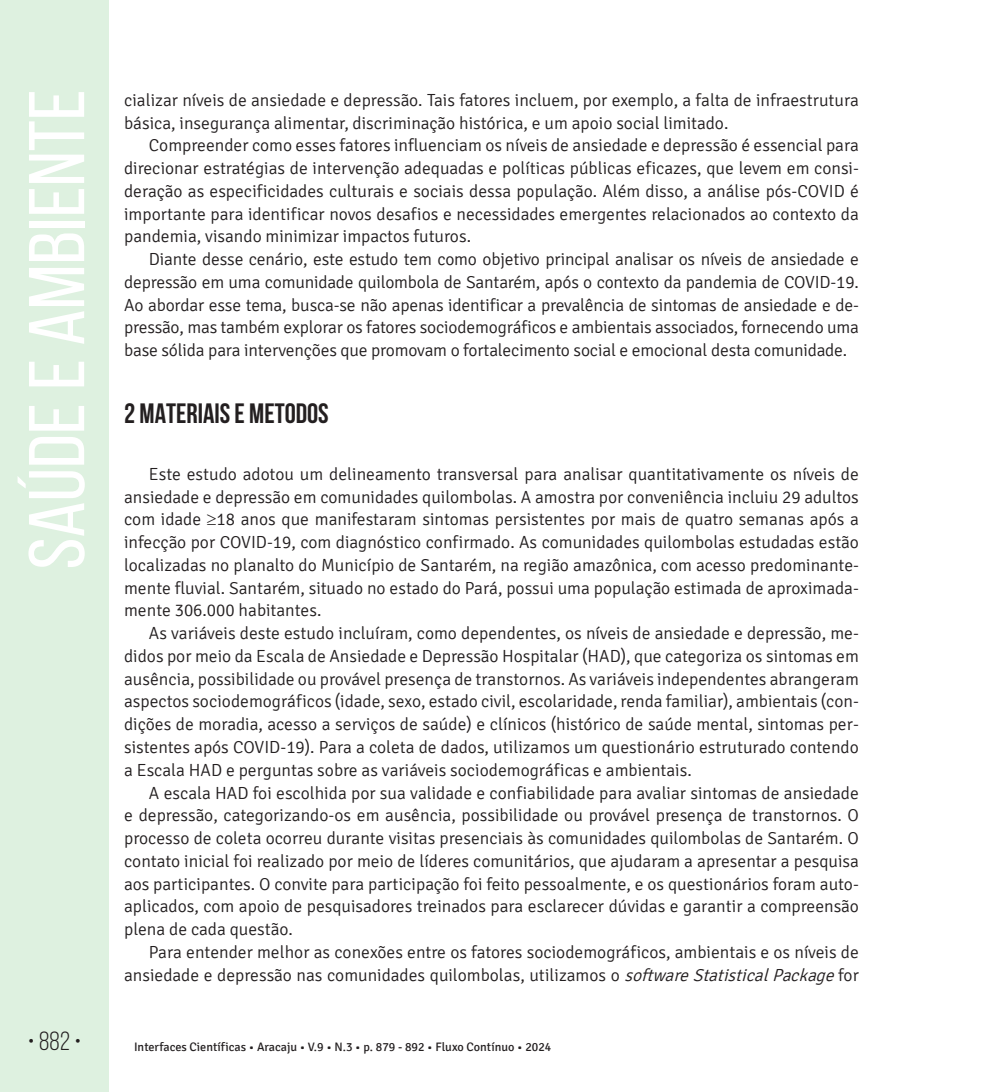
<style>
.page{position:relative;width:993px;height:1092px;background:#fff}
.page>*{position:absolute;margin:0;border:0;box-sizing:border-box;transform-origin:0 0}
.t1{font:78.75px "Bebas Neue";color:#fff;scale:1.09 1}
.Título_1{font:700 28px "Bebas Neue";color:#231f20}
.t2{font:26.25px "Bebas Neue";color:#231f20}
.TEXTO{font:300 17.5px/22.8px "Signika";color:#231f20;text-align:justify}
.t3{font:12.25px "Signika";color:#231f20}
.s1{font-style:italic}
</style>
<div class="page">
<div style="left:0;top:0;width:109px;height:1091px;background:#def1e0"></div>
<h1 class="t1" style="left:14px;top:569px;width:442px;rotate:-90deg">Saúde e Ambiente</h1>
<p class="TEXTO" style="left:124px;top:89px;width:736px">cializar níveis de ansiedade e depressão. Tais fatores incluem, por exemplo, a falta de infraestrutura básica, insegurança alimentar, discriminação histórica, e um apoio social limitado.</p>
<p class="TEXTO" style="left:124px;top:134px;width:736px;text-indent:25px">Compreender como esses fatores influenciam os níveis de ansiedade e depressão é essencial para direcionar estratégias de intervenção adequadas e políticas públicas eficazes, que levem em consi&shy;deração as especificidades culturais e sociais dessa população. Além disso, a análise pós-COVID é importante para identificar novos desafios e necessidades emergentes relacionados ao contexto da pandemia, visando minimizar impactos futuros.</p>
<p class="TEXTO" style="left:124px;top:248px;width:736px;text-indent:25px">Diante desse cenário, este estudo tem como objetivo principal analisar os níveis de ansiedade e depressão em uma comunidade quilombola de Santarém, após o contexto da pandemia de COVID-19.<br>Ao abordar esse tema, busca-se não apenas identificar a prevalência de sintomas de ansiedade e de&shy;pressão, mas também explorar os fatores sociodemográficos e ambientais associados, fornecendo uma base sólida para intervenções que promovam o fortalecimento social e emocional desta comunidade.</p>
<p class="Título_1" style="left:124px;top:398px;width:206px">2 MATERIAIS E METODOS</p>
<p class="TEXTO" style="left:124px;top:463px;width:736px;text-indent:25px">Este estudo adotou um delineamento transversal para analisar quantitativamente os níveis de ansiedade e depressão em comunidades quilombolas. A amostra por conveniência incluiu 29 adultos com idade ≥18 anos que manifestaram sintomas persistentes por mais de quatro semanas após a infecção por COVID-19, com diagnóstico confirmado. As comunidades quilombolas estudadas estão localizadas no planalto do Município de Santarém, na região amazônica, com acesso predominante&shy;mente fluvial. Santarém, situado no estado do Pará, possui uma população estimada de aproximada&shy;mente 306.000 habitantes.</p>
<p class="TEXTO" style="left:124px;top:622px;width:736px;text-indent:25px">As variáveis deste estudo incluíram, como dependentes, os níveis de ansiedade e depressão, me&shy;didos por meio da Escala de Ansiedade e Depressão Hospitalar (HAD), que categoriza os sintomas em ausência, possibilidade ou provável presença de transtornos. As variáveis independentes abrangeram aspectos sociodemográficos (idade, sexo, estado civil, escolaridade, renda familiar), ambientais (con&shy;dições de moradia, acesso a serviços de saúde) e clínicos (histórico de saúde mental, sintomas per&shy;sistentes após COVID-19). Para a coleta de dados, utilizamos um questionário estruturado contendo a Escala HAD e perguntas sobre as variáveis sociodemográficas e ambientais.</p>
<p class="TEXTO" style="left:124px;top:781px;width:736px;text-indent:25px">A escala HAD foi escolhida por sua validade e confiabilidade para avaliar sintomas de ansiedade e depressão, categorizando-os em ausência, possibilidade ou provável presença de transtornos. O processo de coleta ocorreu durante visitas presenciais às comunidades quilombolas de Santarém. O contato inicial foi realizado por meio de líderes comunitários, que ajudaram a apresentar a pesquisa aos participantes. O convite para participação foi feito pessoalmente, e os questionários foram auto&shy;aplicados, com apoio de pesquisadores treinados para esclarecer dúvidas e garantir a compreensão plena de cada questão.</p>
<p class="TEXTO" style="left:124px;top:940px;width:736px;text-align:right">Para entender melhor as conexões entre os fatores sociodemográficos, ambientais e os níveis de ansiedade e depressão nas comunidades quilombolas, utilizamos o <span class="s1">softwareStatisticalPackage</span>for</p>
<h3 class="t2" style="left:28px;top:1026px;width:55px">• 882 •</h3>
<p class="t3" style="left:134px;top:1040px;width:418px">Interfaces Científicas • Aracaju • V.9 • N.3 • p. 879 - 892 • Fluxo Contínuo • 2024</p>
</div>
